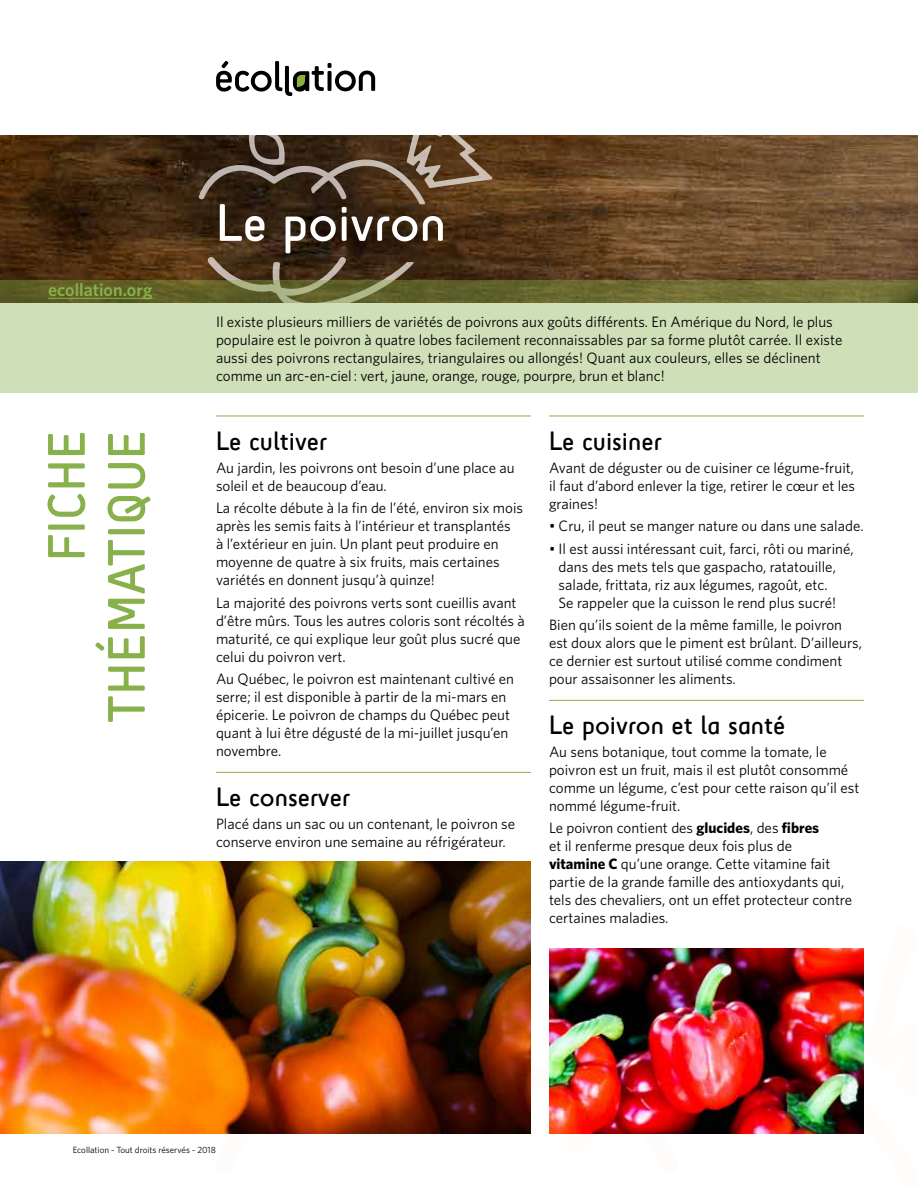
<style>
.page{position:relative;width:918px;height:1188px;background:#fff}
.page>*{position:absolute;margin:0;border:0;box-sizing:border-box;transform-origin:0 0}
.t1{font:54px/60px "Sci Fly Sans";letter-spacing:.015em;color:#88b04b;text-align:right}
.t2{font:54px "Sci Fly Sans";color:#fff}
.t3{font:27px "Sci Fly Sans";color:#000}
.t4{font:600 18px "Whitney";color:#88b04b}
.t5{font:15px/18px "Whitney";color:#000}
.t6{font:9px "Whitney";color:#000}
.s1{font-weight:700}
</style>
<div class="page">
<img style="left:0;top:136px;width:918px;height:145px">
<svg style="left:207px;top:257px;width:207px;height:24px"></svg>
<svg style="left:199px;top:136px;width:293px;height:68px"></svg>
<svg style="left:216px;top:61px;width:159px;height:35px"></svg>
<svg style="left:0;top:281px;width:918px;height:112px;fill:#cfdfb7"></svg>
<hr style="left:216px;top:416px;width:315px;height:1px;background:#88b04b">
<hr style="left:216px;top:772px;width:315px;height:1px;background:#88b04b">
<hr style="left:549px;top:416px;width:315px;height:1px;background:#88b04b">
<hr style="left:549px;top:700px;width:315px;height:1px;background:#88b04b">
<img style="left:0;top:862px;width:531px;height:272px">
<img style="left:549px;top:948px;width:315px;height:186px">
<hr style="left:48px;top:298px;width:104px;height:1px;background:#88b04b">
<p class="t4" style="left:48px;top:279px;width:106px">ecollation.org</p>
<h1 class="t1" style="left:37px;top:723px;width:294px;rotate:-90deg">FICHE<br>THÉMATIQUE</h1>
<h1 class="t2" style="left:216px;top:191px;width:232px">Le poivron</h1>
<p class="t5" style="left:216px;top:313px;width:628px">Il existe plusieurs milliers de variétés de poivrons aux goûts différents. En Amérique du Nord, le plus populaire est le poivron à quatre lobes facilement reconnaissables par sa forme plutôt carrée. Il existe aussi des poivrons rectangulaires, triangulaires ou allongés! Quant aux couleurs, elles se déclinent comme un arc-en-ciel : vert, jaune, orange, rouge, pourpre, brun et blanc!</p>
<h2 class="t3" style="left:216px;top:425px;width:113px">Le cultiver</h2>
<p class="t5" style="left:216px;top:458px;width:300px">Au jardin, les poivrons ont besoin d’une place au soleil et de beaucoup d’eau.</p>
<p class="t5" style="left:216px;top:499px;width:309px">La récolte débute à la fin de l’été, environ six mois après les semis faits à l’intérieur et transplantés<br>à l’extérieur en juin. Un plant peut produire en moyenne de quatre à six fruits, mais certaines variétés en donnent jusqu’à quinze!</p>
<p class="t5" style="left:216px;top:593px;width:310px">La majorité des poivrons verts sont cueillis avant d’être mûrs. Tous les autres coloris sont récoltés à maturité, ce qui explique leur goût plus sucré que celui du poivron vert.</p>
<p class="t5" style="left:216px;top:670px;width:300px">Au Québec, le poivron est maintenant cultivé en serre; il est disponible à partir de la mi-mars en épicerie. Le poivron de champs du Québec peut quant à lui être dégusté de la mi-juillet jusqu’en novembre.</p>
<h2 class="t3" style="left:216px;top:782px;width:136px">Le conserver</h2>
<p class="t5" style="left:216px;top:814px;width:301px">Placé dans un sac ou un contenant, le poivron se conserve environ une semaine au réfrigérateur.</p>
<h2 class="t3" style="left:549px;top:425px;width:114px">Le cuisiner</h2>
<p class="t5" style="left:549px;top:458px;width:308px;text-align:justify">Avant de déguster ou de cuisiner ce légume-fruit, il faut d’abord enlever la tige, retirer le cœur et les graines!</p>
<p class="t5" style="left:549px;top:517px;width:316px">• Cru, il peut se manger nature ou dans une salade.</p>
<p class="t5" style="left:559px;top:539px;width:297px;text-indent:-10px">• Il est aussi intéressant cuit, farci, rôti ou mariné, dans des mets tels que gaspacho, ratatouille, salade, frittata, riz aux légumes, ragoût, etc.<br>Se rappeler que la cuisson le rend plus sucré!</p>
<p class="t5" style="left:549px;top:616px;width:315px">Bien qu’ils soient de la même famille, le poivron est doux alors que le piment est brûlant. D’ailleurs, ce dernier est surtout utilisé comme condiment pour assaisonner les aliments.</p>
<h2 class="t3" style="left:549px;top:710px;width:238px">Le poivron et la santé</h2>
<p class="t5" style="left:549px;top:742px;width:312px">Au sens botanique, tout comme la tomate, le poivron est un fruit, mais il est plutôt consommé comme un légume, c’est pour cette raison qu’il est nommé légume-fruit.</p>
<p class="t5" style="left:549px;top:819px;width:305px">Le poivron contient des <span class="s1">glucides</span>, des <span class="s1">fibres<br></span>et il renferme presque deux fois plus de <span class="s1">vitamine C</span> qu’une orange. Cette vitamine fait partie de la grande famille des antioxydants qui, tels des chevaliers, ont un effet protecteur contre certaines maladies.</p>
<p class="t6" style="left:73px;top:1145px;width:145px">Ecollation - Tout droits réservés - 2018</p>
</div>
